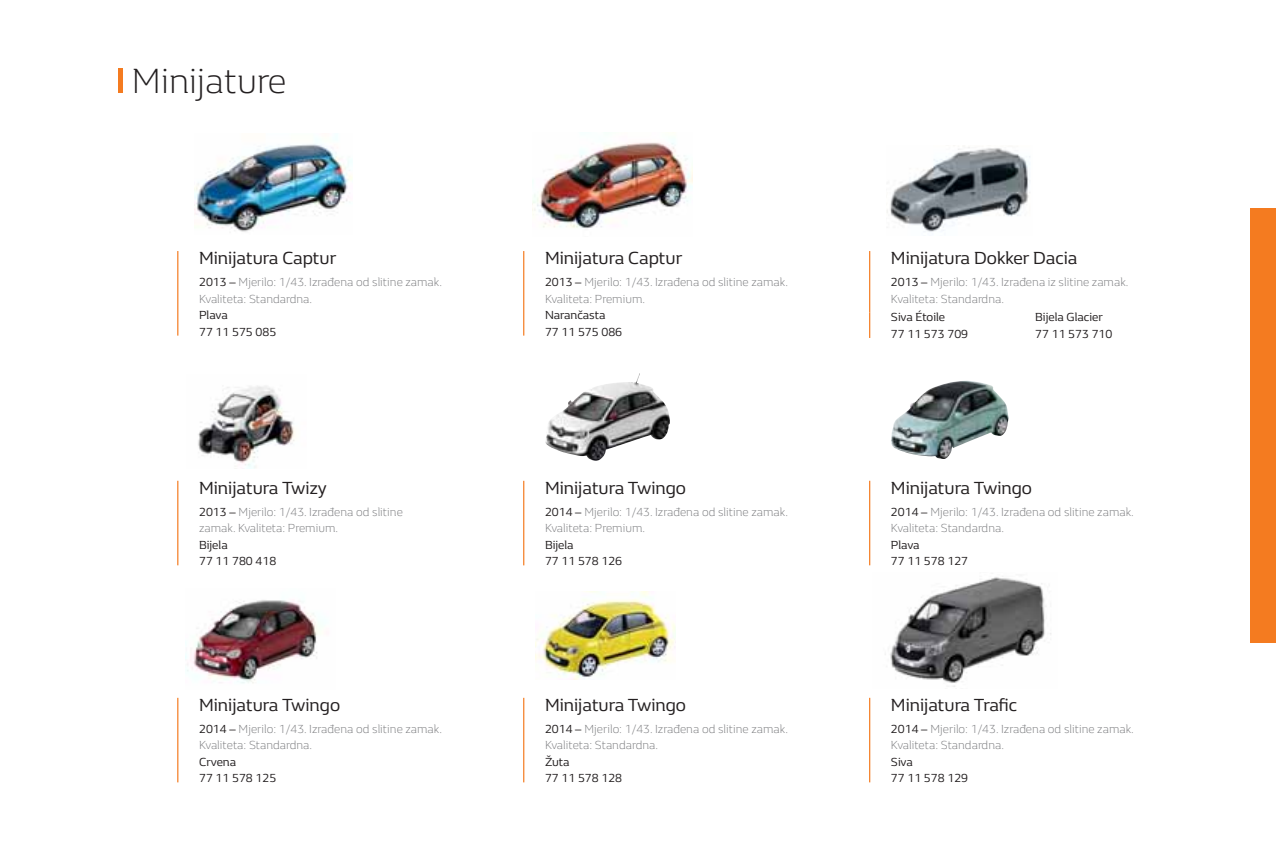
<style>
.page{position:relative;width:1276px;height:851px;background:#fff}
.page>*{position:absolute;margin:0;border:0;box-sizing:border-box;transform-origin:0 0}
.t1{font:300 36px "Renault Life";color:#231f20}
.t2{font:18px "Renault Life";color:#231f20}
.t3{font:300 12px/16.5px "Renault Life";color:#77787b}
.t4{font:12px/16.5px "Renault Life";color:#231f20}
.s1{font-weight:400;color:#231f20}
</style>
<div class="page">
<div style="left:1250px;top:208px;width:26px;height:434px;background:#f47b20"></div>
<hr style="left:869px;top:251px;width:1px;height:61px;background:#f47b20">
<svg style="left:869px;top:312px;width:1px;height:26px"></svg>
<img style="left:887px;top:147px;width:143px;height:85px">
<hr style="left:869px;top:697px;width:1px;height:85px;background:#f47b20">
<hr style="left:177px;top:697px;width:1px;height:85px;background:#f47b20">
<hr style="left:523px;top:480px;width:1px;height:85px;background:#f47b20">
<img style="left:545px;top:373px;width:125px;height:88px">
<img style="left:186px;top:600px;width:132px;height:84px">
<img style="left:885px;top:576px;width:166px;height:111px">
<img style="left:891px;top:380px;width:117px;height:79px">
<hr style="left:869px;top:480px;width:1px;height:85px;background:#f47b20">
<hr style="left:523px;top:697px;width:1px;height:85px;background:#f47b20">
<img style="left:535px;top:591px;width:140px;height:88px">
<hr style="left:177px;top:480px;width:1px;height:85px;background:#f47b20">
<img style="left:198px;top:386px;width:97px;height:82px">
<div style="left:118px;top:68px;width:5px;height:25px;background:#f47b20"></div>
<img style="left:195px;top:135px;width:157px;height:97px">
<hr style="left:177px;top:251px;width:1px;height:84px;background:#f47b20">
<img style="left:532px;top:140px;width:160px;height:89px">
<hr style="left:523px;top:251px;width:1px;height:84px;background:#f47b20">
<h1 class="t1" style="left:132px;top:67px;width:156px">Minijature</h1>
<h2 class="t2" style="left:199px;top:251px;width:139px">Minijatura Captur</h2>
<p class="t3" style="left:199px;top:275px;width:244px"><span class="s1">2013 –</span> Mjerilo: 1/43. Izrađena od slitine zamak.<br>Kvaliteta: Standardna.</p>
<p class="t4" style="left:199px;top:308px;width:79px">Plava<br>77 11 575 085</p>
<h2 class="t2" style="left:199px;top:481px;width:129px">Minijatura Twizy</h2>
<p class="t3" style="left:199px;top:504px;width:205px"><span class="s1">2013 –</span> Mjerilo: 1/43. Izrađena od slitine zamak. Kvaliteta: Premium.</p>
<p class="t4" style="left:199px;top:537px;width:79px">Bijela<br>77 11 780 418</p>
<h2 class="t2" style="left:199px;top:698px;width:143px">Minijatura Twingo</h2>
<p class="t3" style="left:199px;top:721px;width:244px"><span class="s1">2014 –</span> Mjerilo: 1/43. Izrađena od slitine zamak.<br>Kvaliteta: Standardna.</p>
<p class="t4" style="left:199px;top:754px;width:79px">Crvena<br>77 11 578 125</p>
<h2 class="t2" style="left:545px;top:251px;width:139px">Minijatura Captur</h2>
<p class="t3" style="left:545px;top:275px;width:244px"><span class="s1">2013 –</span> Mjerilo: 1/43. Izrađena od slitine zamak.<br>Kvaliteta: Premium.</p>
<p class="t4" style="left:545px;top:308px;width:79px">Narančasta<br>77 11 575 086</p>
<h2 class="t2" style="left:545px;top:481px;width:143px">Minijatura Twingo</h2>
<p class="t3" style="left:545px;top:504px;width:244px"><span class="s1">2014 –</span> Mjerilo: 1/43. Izrađena od slitine zamak.<br>Kvaliteta: Premium.</p>
<p class="t4" style="left:545px;top:537px;width:79px">Bijela<br>77 11 578 126</p>
<h2 class="t2" style="left:545px;top:698px;width:143px">Minijatura Twingo</h2>
<p class="t3" style="left:545px;top:721px;width:244px"><span class="s1">2014 –</span> Mjerilo: 1/43. Izrađena od slitine zamak.<br>Kvaliteta: Standardna.</p>
<p class="t4" style="left:545px;top:754px;width:79px">Žuta<br>77 11 578 128</p>
<h2 class="t2" style="left:891px;top:251px;width:188px">Minijatura Dokker Dacia</h2>
<p class="t3" style="left:891px;top:275px;width:239px"><span class="s1">2013 –</span> Mjerilo: 1/43. Izrađena iz slitine zamak.<br>Kvaliteta: Standardna.</p>
<p class="t4" style="left:891px;top:310px;width:79px">Siva Étoile<br>77 11 573 709</p>
<p class="t4" style="left:1035px;top:310px;width:79px">Bijela Glacier<br>77 11 573 710</p>
<h2 class="t2" style="left:891px;top:481px;width:143px">Minijatura Twingo</h2>
<p class="t3" style="left:891px;top:504px;width:244px"><span class="s1">2014 –</span> Mjerilo: 1/43. Izrađena od slitine zamak.<br>Kvaliteta: Standardna.</p>
<p class="t4" style="left:891px;top:537px;width:79px">Plava<br>77 11 578 127</p>
<h2 class="t2" style="left:891px;top:698px;width:128px">Minijatura Trafic</h2>
<p class="t3" style="left:891px;top:721px;width:244px"><span class="s1">2014 –</span> Mjerilo: 1/43. Izrađena od slitine zamak.<br>Kvaliteta: Standardna.</p>
<p class="t4" style="left:891px;top:754px;width:79px">Siva<br>77 11 578 129</p>
</div>
